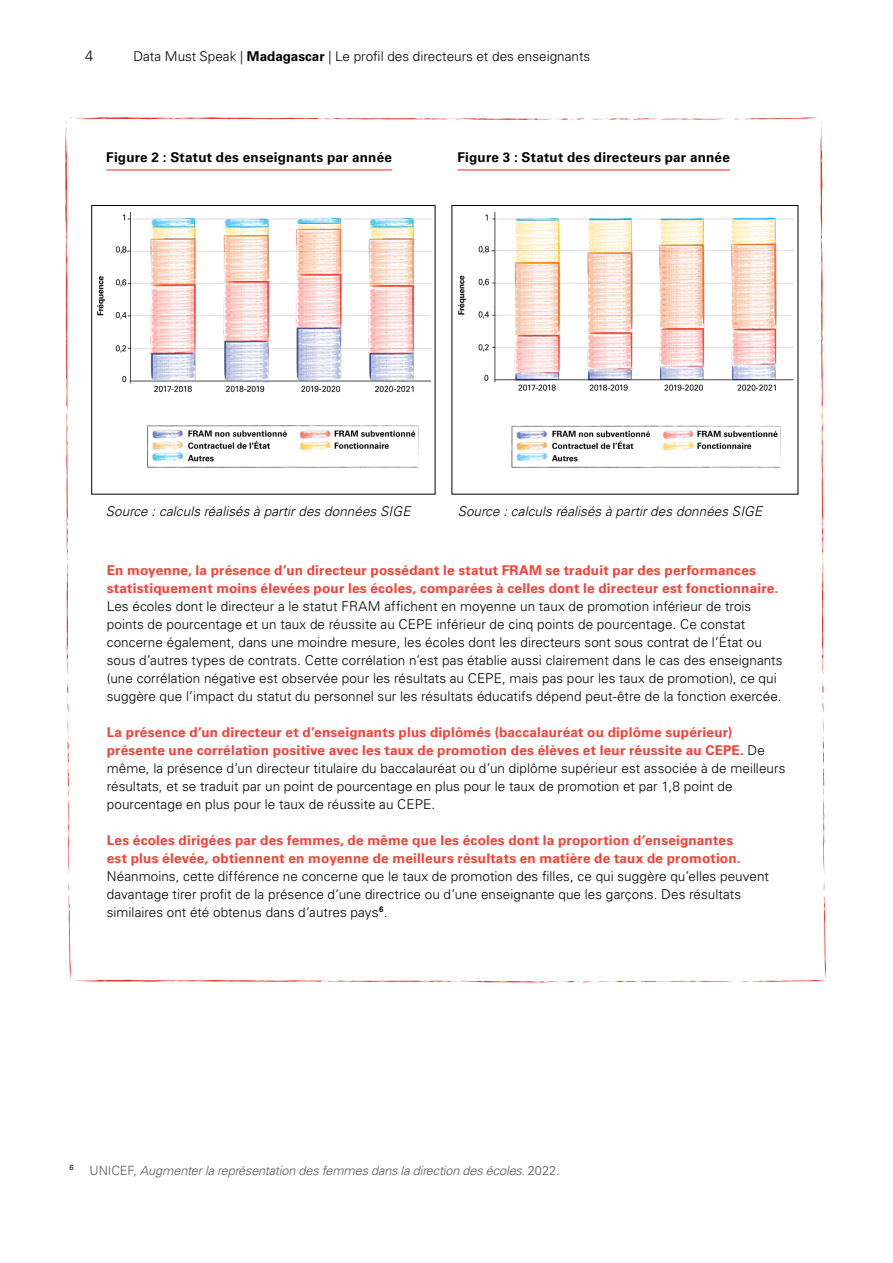
<style>
.page{position:relative;width:893px;height:1263px;background:#fff}
.page>*{position:absolute;margin:0;border:0;box-sizing:border-box;transform-origin:0 0}
.t1{font:300 15px "Univers LT Pro 45";color:#000}
.t2{font:300 13.5px/18px "Univers LT Pro 45";letter-spacing:.005em;color:#000}
.t3{font:700 13.5px/18px "Univers LT Pro 65";letter-spacing:.02em;color:#fc3d32}
.t4{font:italic 300 13.5px "Univers LT Pro 45";letter-spacing:.005em;color:#000}
.t5{font:700 13.5px "Univers LT Pro 65";letter-spacing:.02em;color:#000}
.t6{font:italic 300 12.75px "Univers LT Pro 45";letter-spacing:-.015em;color:#575756}
.t7{font:7.5px "Univers LT Pro 55 Roman";color:#000}
.s1{font-family:"Univers LT Pro 65";font-weight:700}
.s2{font-family:"Univers LT Pro 45";font-weight:300;color:#000}
.s3{font-style:normal}
</style>
<div class="page">
<hr style="left:457px;top:169px;width:273px;height:2px;background:#fc3d32">
<svg style="left:597px;top:981px;width:136px;height:2px"></svg>
<svg style="left:68px;top:882px;width:523px;height:101px"></svg>
<svg style="left:67px;top:719px;width:3px;height:155px"></svg>
<svg style="left:740px;top:882px;width:86px;height:100px"></svg>
<svg style="left:823px;top:719px;width:2px;height:155px"></svg>
<svg style="left:732px;top:117px;width:92px;height:595px"></svg>
<svg style="left:65px;top:117px;width:661px;height:595px"></svg>
<img style="left:457px;top:212px;width:341px;height:259px">
<p class="t1" style="left:85px;top:47px;width:10px">4</p>
<p class="t2" style="left:133px;top:47px;width:458px">Data Must Speak | <span class="s1">Madagascar</span> | Le profil des directeurs et des enseignants</p>
<p class="t5" style="left:106px;top:149px;width:287px">Figure 2 : Statut des enseignants par année</p>
<p class="t5" style="left:457px;top:149px;width:274px">Figure 3 : Statut des directeurs par année</p>
<p class="t4" style="left:106px;top:503px;width:306px">Source : calculs réalisés à partir des données SIGE</p>
<p class="t4" style="left:458px;top:503px;width:306px">Source : calculs réalisés à partir des données SIGE</p>
<p class="t3" style="left:107px;top:562px;width:673px">En moyenne, la présence d’un directeur possédant le statut FRAM se traduit par des performances statistiquement moins élevées pour les écoles, comparées à celles dont le directeur est fonctionnaire.</p>
<p class="t2" style="left:107px;top:598px;width:677px">Les écoles dont le directeur a le statut FRAM affichent en moyenne un taux de promotion inférieur de trois points de pourcentage et un taux de réussite au CEPE inférieur de cinq points de pourcentage. Ce constat concerne également, dans une moindre mesure, les écoles dont les directeurs sont sous contrat de l’État ou sous d’autres types de contrats. Cette corrélation n’est pas établie aussi clairement dans le cas des enseignants (une corrélation négative est observée pour les résultats au CEPE, mais pas pour les taux de promotion), ce qui suggère que l’impact du statut du personnel sur les résultats éducatifs dépend peut-être de la fonction exercée.</p>
<p class="t3" style="left:107px;top:724px;width:660px">La présence d’un directeur et d’enseignants plus diplômés (baccalauréat ou diplôme supérieur) présente une corrélation positive avec les taux de promotion des élèves et leur réussite au CEPE. <span class="s2">De</span></p>
<p class="t2" style="left:107px;top:760px;width:680px">même, la présence d’un directeur titulaire du baccalauréat ou d’un diplôme supérieur est associée à de meilleurs résultats, et se traduit par un point de pourcentage en plus pour le taux de promotion et par 1,8 point de pourcentage en plus pour le taux de réussite au CEPE.</p>
<p class="t3" style="left:107px;top:831px;width:635px">Les écoles dirigées par des femmes, de même que les écoles dont la proportion d’enseignantes est plus élevée, obtiennent en moyenne de meilleurs résultats en matière de taux de promotion.</p>
<p class="t2" style="left:107px;top:867px;width:664px">Néanmoins, cette différence ne concerne que le taux de promotion des filles, ce qui suggère qu’elles peuvent davantage tirer profit de la présence d’une directrice ou d’une enseignante que les garçons. Des résultats similaires ont été obtenus dans d’autres pays<sup>6</sup>.</p>
<p class="t7" style="left:69px;top:1163px;width:6px">6</p>
<p class="t6" style="left:90px;top:1162px;width:471px"><span class="s3">UNICEF,</span> Augmenter la représentation des femmes dans la direction des écoles<span class="s3">. 2022.</span></p>
</div>
